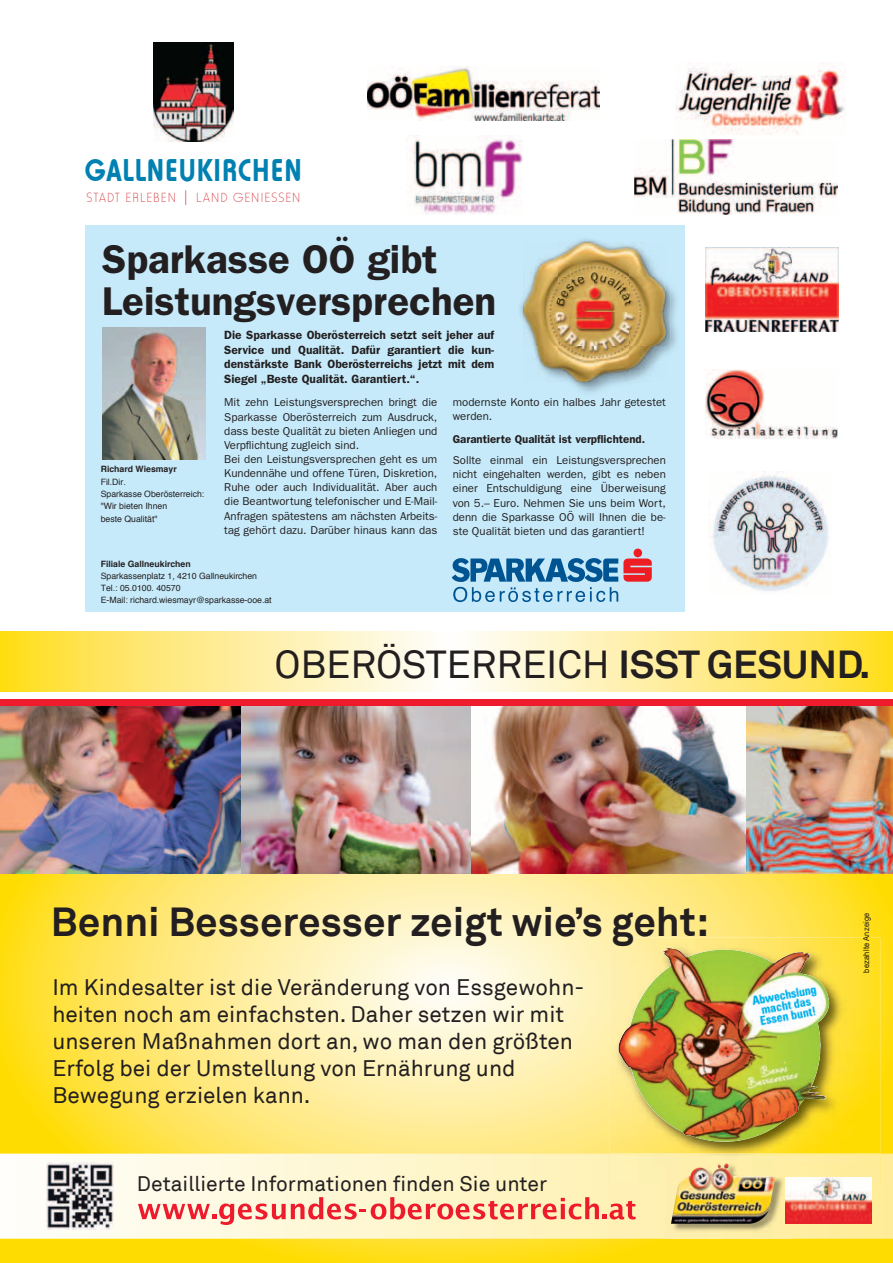
<style>
.page{position:relative;width:893px;height:1263px;background:#fff}
.page>*{position:absolute;margin:0;border:0;box-sizing:border-box;transform-origin:0 0}
.t1{font:700 40.5px "Akkurat";color:#231f20}
.t2{font:600 40.35px/41.2px "Franklin Gothic";color:#231f20}
.t3{font:39px "Akkurat OEVP";letter-spacing:-.005em;color:#231f20}
.t4{font:700 32.7px "Horatio D";letter-spacing:.035em;color:#0081b2;scale:.88 1}
.t5{font:22.5px/27px "Akkurat OEVP";color:#231f20}
.t6{font:21px "Akkurat OEVP";color:#231f20}
.t7{font:13.65px "Horatio D Ligh";letter-spacing:.08em;color:#d1232a}
.t8{font:600 12px/14.7px "Franklin Gothic";color:#231f20;text-align:justify}
.t9{font:11.4px/14.1px "Franklin Gothic";color:#231f20}
.t10{font:600 11.4px "Franklin Gothic";color:#231f20}
.t11{font:8.7px/12.3px "Helvetica";color:#231f20}
.t12{font:700 8.7px "Helvetica";color:#231f20}
.t13{font:8.25px "Arial Narrow";letter-spacing:.025em;color:#191400;scale:1.1 1}
.s1{font-size:17.55px}
.s2{font-family:"Akkurat";font-weight:700}
.s3{color:#231f20}
</style>
<div class="page">
<div style="left:85px;top:225px;width:600px;height:387px;background:#c6eafa"></div>
<svg style="left:452px;top:549px;width:200px;height:53px"></svg>
<img style="left:521px;top:240px;width:158px;height:156px">
<img style="left:518px;top:237px;width:152px;height:150px">
<img style="left:521px;top:240px;width:149px;height:147px">
<img style="left:523px;top:242px;width:142px;height:140px">
<img style="left:102px;top:328px;width:104px;height:131px">
<img style="left:634px;top:140px;width:204px;height:74px">
<img style="left:410px;top:135px;width:113px;height:80px">
<img style="left:712px;top:472px;width:117px;height:120px">
<img style="left:706px;top:248px;width:132px;height:83px">
<img style="left:368px;top:67px;width:232px;height:53px">
<img style="left:706px;top:369px;width:132px;height:70px">
<img style="left:675px;top:64px;width:170px;height:71px">
<svg style="left:0;top:874px;width:893px;height:389px"></svg>
<svg style="left:0;top:1153px;width:893px;height:86px"></svg>
<img style="left:46px;top:1162px;width:68px;height:68px">
<svg style="left:0;top:631px;width:893px;height:61px"></svg>
<img style="left:0;top:705px;width:241px;height:169px">
<img style="left:745px;top:705px;width:148px;height:169px">
<img style="left:470px;top:705px;width:275px;height:169px">
<img style="left:241px;top:705px;width:229px;height:169px">
<img style="left:610px;top:937px;width:270px;height:245px">
<img style="left:863px;top:937px;width:8px;height:35px">
<img style="left:665px;top:1156px;width:126px;height:86px">
<img style="left:710px;top:1163px;width:19px;height:13px">
<img style="left:785px;top:1177px;width:87px;height:47px">
<svg style="left:138px;top:1197px;width:498px;height:28px"></svg>
<div style="left:0;top:699px;width:893px;height:6px;background:#ee1b2d"></div>
<img style="left:153px;top:43px;width:80px;height:99px">
<h3 class="t4" style="left:85px;top:152px;width:248px">GALLNEUKIRCHEN</h3>
<p class="t7" style="left:86px;top:190px;width:215px">STADT ERLEBEN <span class="s1">|</span> LAND GENIESSEN</p>
<h2 class="t2" style="left:102px;top:242px;width:396px">Sparkasse OÖ gibt<br>Leistungsversprechen</h2>
<p class="t8" style="left:224px;top:329px;width:271px">Die Sparkasse Oberösterreich setzt seit jeher auf Service und Qualität. Dafür garantiert die kun&shy;denstärkste Bank Oberösterreichs jetzt mit dem Siegel „Beste Qualität. Garantiert.“.</p>
<p class="t9" style="left:224px;top:396px;width:215px">Mit zehn Leistungsversprechen bringt die Sparkasse Oberösterreich zum Ausdruck, dass beste Qualität zu bieten Anliegen und Verpflichtung zugleich sind.<br>Bei den Leistungsversprechen geht es um Kundennähe und offene Türen, Diskretion, Ruhe oder auch Individualität. Aber auch die Beantwortung telefonischer und E-Mail-Anfragen spätestens am nächsten Arbeits&shy;tag gehört dazu. Darüber hinaus kann das</p>
<p class="t9" style="left:453px;top:396px;width:215px">modernste Konto ein halbes Jahr getestet werden.</p>
<p class="t10" style="left:453px;top:435px;width:194px">Garantierte Qualität ist verpflichtend.</p>
<p class="t9" style="left:453px;top:454px;width:215px;text-align:justify">Sollte einmal ein Leistungsversprechen nicht eingehalten werden, gibt es neben einer Entschuldigung eine Überweisung von 5.– Euro. Nehmen Sie uns beim Wort, denn die Sparkasse OÖ will Ihnen die be&shy;ste Qualität bieten und das garantiert!</p>
<p class="t12" style="left:101px;top:466px;width:78px">Richard Wiesmayr</p>
<p class="t11" style="left:101px;top:476px;width:105px">Fil.Dir.<br>Sparkasse Oberösterreich: "Wir bieten Ihnen<br>beste Qualität"</p>
<p class="t12" style="left:101px;top:560px;width:92px">Filiale Gallneukirchen</p>
<p class="t11" style="left:101px;top:571px;width:173px">Sparkassenplatz 1, 4210 Gallneukirchen<br>Tel.: 05.0100. 40570<br>E-Mail: richard.wiesmayr@sparkasse-ooe.at</p>
<h3 class="t3" style="left:274px;top:649px;width:598px">OBERÖSTERREICH <span class="s2">ISST GESUND.</span></h3>
<h1 class="t1" style="left:51px;top:896px;width:660px">Benni Besseresser zeigt wie’s geht:</h1>
<h3 class="t5" style="left:52px;top:975px;width:533px">Im Kindesalter ist die Veränderung von Essgewohn&shy;heiten noch am einfachsten. Daher setzen wir mit unseren Maßnahmen dort an, wo man den größten Erfolg bei der Umstellung von Ernährung und Bewegung erzielen kann.</h3>
<h3 class="t6" style="left:137px;top:1176px;width:412px">Detaillierte Informationen finden Sie unter</h3>
<p class="t13" style="left:861px;top:972px;width:56px;rotate:-90deg">bezahlte A<span class="s3">nzeige</span></p>
</div>
